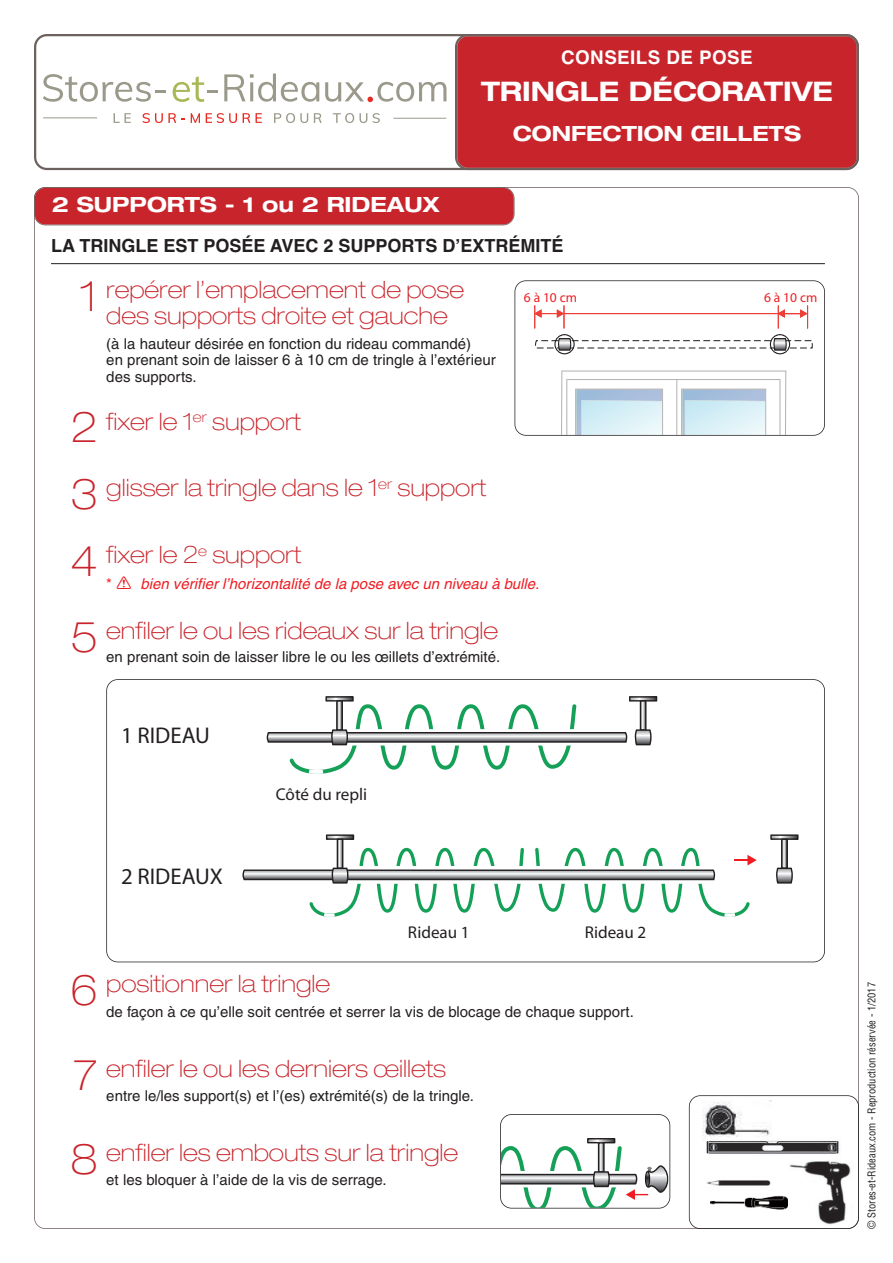
<style>
.page{position:relative;width:893px;height:1263px;background:#fff}
.page>*{position:absolute;margin:0;border:0;box-sizing:border-box;transform-origin:0 0}
.t1{font:100 expanded 42px "Helvetica Neue";color:#c8242b}
.t2{font:700 expanded 27px "Helvetica Neue";color:#fff}
.t3{font:100 expanded 24px/26.4px "Helvetica Neue";color:#c8242b;text-align:center}
.t4{font:22.8px "Myriad Pro";color:#231f20}
.t5{font:700 expanded 21px "Helvetica Neue";color:#fff}
.t6{font:700 18.75px "Helvetica";letter-spacing:.025em;color:#fff}
.t7{font:700 18px "Helvetica";color:#231f20}
.t8{font:17.1px "Myriad Pro";color:#231f20}
.t9{font:15px/16.5px "Helvetica";color:#231f20}
.t10{font:italic 15px "Helvetica";color:#ee1d23}
.t11{font:13.5px "Myriad Pro";letter-spacing:.21em;color:#ee1d23}
.t12{font:condensed 10.5px "Helvetica";color:#231f20}
.s1{font-size:42px}
.s2{font-style:normal}
</style>
<div class="page">
<svg style="left:34px;top:34px;width:421px;height:136px"></svg>
<div style="left:35px;top:188px;width:479px;height:37px;background:#c8242b;border-radius:11px"></div>
<div style="left:34px;top:187px;width:480px;height:38px;border:2px solid #6d615d;border-radius:11px"></div>
<hr style="left:51px;top:263px;width:774px;height:1px;background:#231f20">
<svg style="left:267px;top:696px;width:390px;height:78px"></svg>
<svg style="left:770px;top:834px;width:28px;height:49px"></svg>
<svg style="left:242px;top:834px;width:515px;height:83px"></svg>
<div style="left:106px;top:679px;width:719px;height:283px;border:2px solid #231f20;border-radius:11px"></div>
<div style="left:689px;top:1095px;width:170px;height:134px;border:2px solid #231f20;border-radius:11px"></div>
<img style="left:702px;top:1101px;width:69px;height:37px">
<img style="left:706px;top:1140px;width:134px;height:14px">
<img style="left:706px;top:1180px;width:65px;height:6px">
<img style="left:711px;top:1195px;width:77px;height:15px">
<img style="left:789px;top:1161px;width:64px;height:65px">
<svg style="left:561px;top:371px;width:225px;height:62px"></svg>
<svg style="left:534px;top:305px;width:279px;height:49px"></svg>
<div style="left:514px;top:280px;width:311px;height:156px;border:2px solid #231f20;border-radius:11px"></div>
<div style="left:587px;top:1138px;width:28px;height:5px;border:1px solid #231f20"></div>
<svg style="left:501px;top:1139px;width:167px;height:69px"></svg>
<div style="left:500px;top:1114px;width:170px;height:94px;border:2px solid #231f20;border-radius:11px"></div>
<div style="left:455px;top:34px;width:404px;height:136px;background:#c8242b"></div>
<div style="left:43px;top:57px;width:403px;height:83px;background:#fff"></div>
<hr style="left:43px;top:117px;width:54px;height:1px;background:#9a998a">
<hr style="left:393px;top:118px;width:53px;height:1px;background:#9a998a">
<svg style="left:43px;top:74px;width:403px;height:29px"></svg>
<svg style="left:114px;top:113px;width:17px;height:10px"></svg>
<svg style="left:142px;top:113px;width:120px;height:10px"></svg>
<svg style="left:274px;top:113px;width:48px;height:10px"></svg>
<svg style="left:333px;top:113px;width:47px;height:10px"></svg>
<h3 class="t5" style="left:52px;top:197px;width:389px">2 SUPPORTS - 1 ou 2 RIDEAUX</h3>
<p class="t6" style="left:561px;top:46px;width:193px">CONSEILS DE POSE</p>
<h2 class="t2" style="left:481px;top:82px;width:353px">TRINGLE DÉCORATIVE</h2>
<h3 class="t5" style="left:513px;top:126px;width:290px">CONFECTION ŒILLETS</h3>
<p class="t7" style="left:51px;top:235px;width:514px">LA TRINGLE EST POSÉE AVEC 2 SUPPORTS D’EXTRÉMITÉ</p>
<h3 class="t3" style="left:80px;top:279px;width:386px"><span class="s1">1</span> repérer l’emplacement de pose des supports droite et gauche</h3>
<p class="t9" style="left:106px;top:336px;width:391px">(à la hauteur désirée en fonction du rideau commandé)<br>en prenant soin de laisser 6 à 10 cm de tringle à l’extérieur des supports.</p>
<h3 class="t3" style="left:71px;top:410px;width:232px"><span class="s1">2</span> fixer le 1<sup>er</sup> support</h3>
<h3 class="t3" style="left:71px;top:477px;width:417px"><span class="s1">3</span> glisser la tringle dans le 1<sup>er</sup> support</h3>
<h3 class="t3" style="left:71px;top:543px;width:232px"><span class="s1">4</span> fixer le 2<sup>e</sup> support</h3>
<p class="t11" style="left:524px;top:292px;width:55px">6à10cm</p>
<p class="t11" style="left:764px;top:292px;width:55px">6à10cm</p>
<p class="t10" style="left:106px;top:579px;width:434px"><span class="s2">*</span> bien vérifier l’horizontalité de la pose avec un niveau à bulle.</p>
<h3 class="t3" style="left:71px;top:620px;width:429px"><span class="s1">5</span> enfiler le ou les rideaux sur la tringle</h3>
<p class="t9" style="left:106px;top:650px;width:395px">en prenant soin de laisser libre le ou les œillets d’extrémité.</p>
<h3 class="t4" style="left:121px;top:727px;width:90px">1 RIDEAU</h3>
<p class="t8" style="left:276px;top:788px;width:93px">Côté du repli</p>
<h3 class="t4" style="left:121px;top:868px;width:103px">2 RIDEAUX</h3>
<p class="t8" style="left:408px;top:925px;width:63px">Rideau 1</p>
<p class="t8" style="left:585px;top:925px;width:63px">Rideau 2</p>
<h1 class="t1" style="left:71px;top:975px;width:29px">6</h1>
<h3 class="t3" style="left:106px;top:973px;width:225px">positionner la tringle</h3>
<p class="t9" style="left:106px;top:1004px;width:529px">de façon à ce qu’elle soit centrée et serrer la vis de blocage de chaque support.</p>
<h3 class="t3" style="left:73px;top:1058px;width:375px"><span class="s1">7</span> enfiler le ou les derniers œillets</h3>
<p class="t9" style="left:106px;top:1089px;width:369px">entre le/les support(s) et l’(es) extrémité(s) de la tringle.</p>
<h3 class="t3" style="left:71px;top:1142px;width:389px"><span class="s1">8</span> enfiler les embouts sur la tringle</h3>
<p class="t9" style="left:106px;top:1173px;width:282px">et les bloquer à l’aide de la vis de serrage.</p>
<p class="t12" style="left:866px;top:1229px;width:248px;rotate:-90deg">© Stores-et-Rideaux.com - Reproduction réservée - 1/2017</p>
</div>
